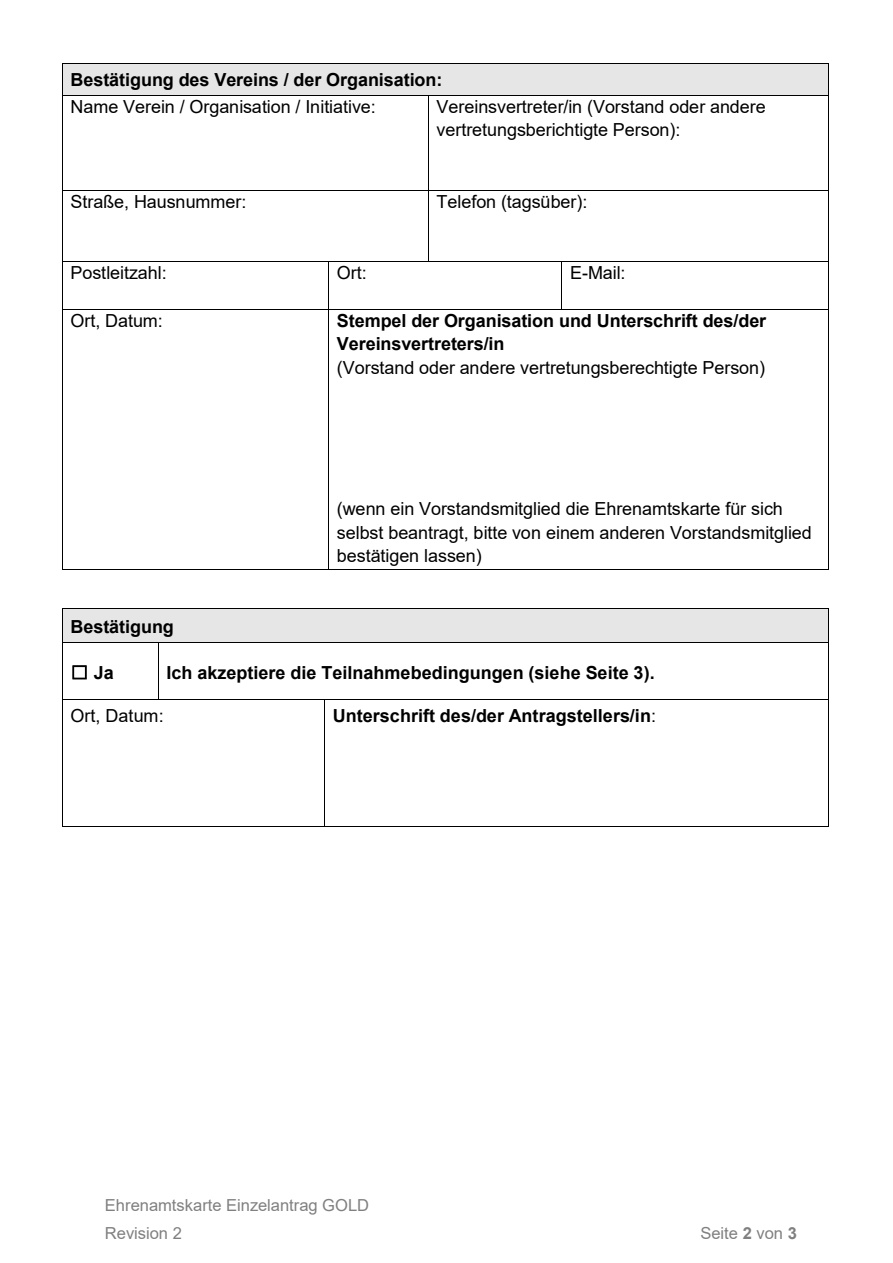
<style>
.page{position:relative;width:893px;height:1263px;background:#fff}
.page>*{position:absolute;margin:0;border:0;box-sizing:border-box;transform-origin:0 0}
.t1{font:18px/23.5px "Arial";letter-spacing:-.005em;color:#000}
.t2{font:700 18px/23.5px "Arial";color:#000}
.t3{font:16.5px/27.9px "Arial";color:#808080}
.s1{font-family:"MS Gothic";font-weight:400}
.s2{font-weight:400}
.s3{font-weight:700}
</style>
<div class="page">
<div style="left:63px;top:64px;width:765px;height:31px;background:#e7e6e6"></div>
<hr style="left:63px;top:63px;width:765px;height:1px;background:#000">
<hr style="left:62px;top:64px;width:1px;height:31px;background:#000">
<hr style="left:828px;top:64px;width:1px;height:31px;background:#000">
<hr style="left:63px;top:95px;width:365px;height:1px;background:#000">
<hr style="left:429px;top:95px;width:399px;height:1px;background:#000">
<hr style="left:62px;top:96px;width:1px;height:94px;background:#000">
<hr style="left:428px;top:96px;width:1px;height:94px;background:#000">
<hr style="left:828px;top:96px;width:1px;height:94px;background:#000">
<hr style="left:63px;top:190px;width:365px;height:1px;background:#000">
<hr style="left:429px;top:190px;width:399px;height:1px;background:#000">
<hr style="left:62px;top:191px;width:1px;height:70px;background:#000">
<hr style="left:428px;top:191px;width:1px;height:70px;background:#000">
<hr style="left:828px;top:191px;width:1px;height:70px;background:#000">
<hr style="left:63px;top:261px;width:265px;height:1px;background:#000">
<hr style="left:329px;top:261px;width:99px;height:1px;background:#000">
<hr style="left:429px;top:261px;width:133px;height:1px;background:#000">
<hr style="left:562px;top:261px;width:266px;height:1px;background:#000">
<hr style="left:62px;top:262px;width:1px;height:47px;background:#000">
<hr style="left:328px;top:262px;width:1px;height:47px;background:#000">
<hr style="left:562px;top:262px;width:1px;height:47px;background:#000">
<hr style="left:828px;top:262px;width:1px;height:47px;background:#000">
<hr style="left:63px;top:309px;width:265px;height:1px;background:#000">
<hr style="left:329px;top:309px;width:233px;height:1px;background:#000">
<hr style="left:562px;top:309px;width:266px;height:1px;background:#000">
<hr style="left:62px;top:310px;width:1px;height:259px;background:#000">
<hr style="left:63px;top:569px;width:265px;height:1px;background:#000">
<hr style="left:328px;top:310px;width:1px;height:259px;background:#000">
<hr style="left:329px;top:569px;width:499px;height:1px;background:#000">
<hr style="left:828px;top:310px;width:1px;height:259px;background:#000">
<div style="left:63px;top:609px;width:765px;height:33px;background:#e7e6e6"></div>
<hr style="left:63px;top:608px;width:765px;height:1px;background:#000">
<hr style="left:62px;top:609px;width:1px;height:33px;background:#000">
<hr style="left:828px;top:609px;width:1px;height:33px;background:#000">
<hr style="left:63px;top:642px;width:95px;height:1px;background:#000">
<hr style="left:159px;top:642px;width:669px;height:1px;background:#000">
<hr style="left:62px;top:643px;width:1px;height:56px;background:#000">
<hr style="left:158px;top:643px;width:1px;height:56px;background:#000">
<hr style="left:828px;top:643px;width:1px;height:56px;background:#000">
<hr style="left:63px;top:699px;width:95px;height:1px;background:#000">
<hr style="left:159px;top:699px;width:165px;height:1px;background:#000">
<hr style="left:325px;top:699px;width:503px;height:1px;background:#000">
<hr style="left:62px;top:699px;width:1px;height:127px;background:#000">
<hr style="left:63px;top:826px;width:261px;height:1px;background:#000">
<hr style="left:324px;top:699px;width:1px;height:127px;background:#000">
<hr style="left:325px;top:826px;width:503px;height:1px;background:#000">
<hr style="left:828px;top:699px;width:1px;height:127px;background:#000">
<p class="t2" style="left:71px;top:69px;width:373px">Bestätigung des Vereins / der Organisation:</p>
<p class="t1" style="left:71px;top:94px;width:307px">Name Verein / Organisation / Initiative:</p>
<p class="t1" style="left:437px;top:94px;width:331px">Vereinsvertreter/in (Vorstand oder andere vertretungsberichtigte Person):</p>
<p class="t1" style="left:71px;top:189px;width:177px">Straße, Hausnummer:</p>
<p class="t1" style="left:437px;top:189px;width:152px">Telefon (tagsüber):</p>
<p class="t1" style="left:71px;top:261px;width:98px">Postleitzahl:</p>
<p class="t1" style="left:337px;top:261px;width:31px">Ort:</p>
<p class="t1" style="left:570px;top:261px;width:57px">E-Mail:</p>
<p class="t1" style="left:71px;top:309px;width:94px">Ort, Datum:</p>
<p class="t2" style="left:337px;top:309px;width:431px">Stempel der Organisation und Unterschrift des/der<br>Vereinsvertreters/in</p>
<p class="t1" style="left:337px;top:356px;width:430px">(Vorstand oder andere vertretungsberechtigte Person)</p>
<p class="t1" style="left:337px;top:497px;width:476px">(wenn ein Vorstandsmitglied die Ehrenamtskarte für sich selbst beantragt, bitte von einem anderen Vorstandsmitglied bestätigen lassen)</p>
<p class="t2" style="left:71px;top:615px;width:105px">Bestätigung</p>
<p class="t2" style="left:71px;top:661px;width:45px"><span class="s1">☐</span> Ja</p>
<p class="t2" style="left:166px;top:661px;width:490px">Ich akzeptiere die Teilnahmebedingungen (siehe Seite 3).</p>
<p class="t1" style="left:71px;top:704px;width:95px">Ort, Datum:</p>
<p class="t2" style="left:333px;top:704px;width:325px">Unterschrift des/der Antragstellers/in<span class="s2">:</span></p>
<p class="t3" style="left:105px;top:1191px;width:266px">Ehrenamtskarte Einzelantrag GOLD<br>Revision 2</p>
<p class="t3" style="left:700px;top:1219px;width:98px">Seite <span class="s3">2</span> von <span class="s3">3</span></p>
</div>
